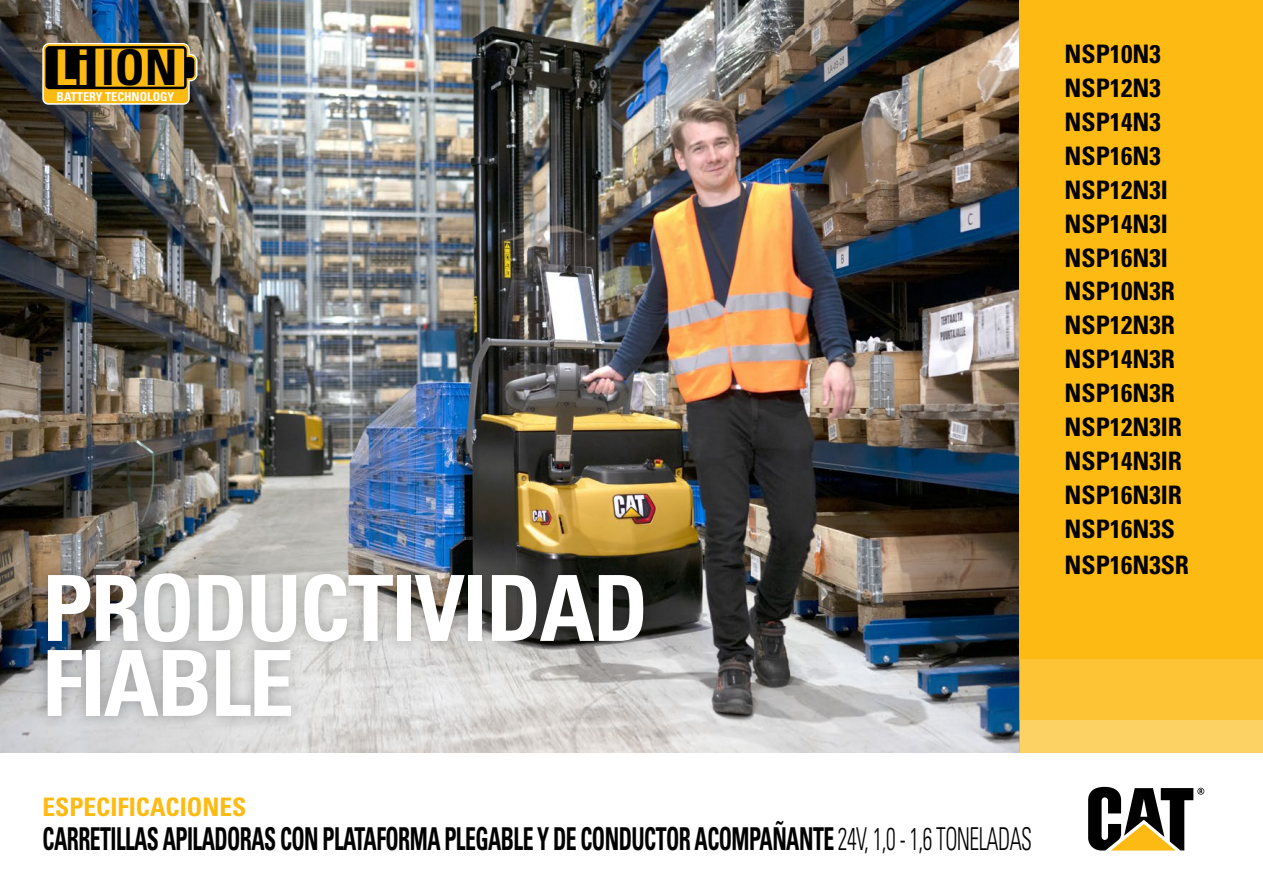
<style>
.page{position:relative;width:1263px;height:893px;background:#fff}
.page>*{position:absolute;margin:0;border:0;box-sizing:border-box;transform-origin:0 0}
.t1{font:91.2px/75px "Univers LTCYR 67 Bold Cond";letter-spacing:-.025em;color:#fff}
.t2{font:700 condensed 49.2px "Univers";color:#000}
.t3{font:31.5px "Univers LTCYR 67 Bold Cond";letter-spacing:-.025em;color:#000;scale:.69 1}
.t4{font:25.5px/34px "Univers LTCYR 67 Bold Cond";color:#000}
.t5{font:25.5px "Univers LTCYR 67 Bold Cond";color:#fdba12}
.t6{font:700 condensed 12.15px "Univers";color:#fff}
.s1{color:#fdba12}
.s2{font-family:"Univers LTCYR 47 Light Cond"}
</style>
<div class="page">
<img style="left:0;top:0;width:1019px;height:753px">
<svg style="left:1088px;top:787px;width:116px;height:63px"></svg>
<div style="left:1019px;top:0;width:244px;height:658px;background:#fdba12"></div>
<div style="left:1019px;top:658px;width:244px;height:62px;background:#fdc436"></div>
<div style="left:1019px;top:720px;width:244px;height:33px;background:#fdd265"></div>
<div style="left:34px;top:559px;width:623px;height:171px;background:#000;opacity:.3"></div>
<svg style="left:42px;top:43px;width:155px;height:62px;background:#ab821c"></svg>
<h2 class="t2" style="left:55px;top:38px;width:125px"><span class="s1">Li</span> ION</h2>
<p class="t6" style="left:57px;top:89px;width:119px">BATTERY TECHNOLOGY</p>
<h1 class="t1" style="left:42px;top:569px;width:608px">PRODUCTIVIDAD<br>FIABLE</h1>
<p class="t5" style="left:43px;top:791px;width:205px">ESPECIFICACIONES</p>
<p class="t3" style="left:43px;top:820px;width:1436px">CARRETILLAS APILADORAS CON PLATAFORMA PLEGABLE Y DE CONDUCTOR ACOMPAÑANTE <span class="s2">24V, 1,0 - 1,6 TONELADAS</span></p>
<p class="t4" style="left:1065px;top:36px;width:126px">NSP10N3<br>NSP12N3<br>NSP14N3<br>NSP16N3<br>NSP12N3I<br>NSP14N3I<br>NSP16N3I<br>NSP10N3R<br>NSP12N3R<br>NSP14N3R<br>NSP16N3R<br>NSP12N3IR<br>NSP14N3IR<br>NSP16N3IR<br>NSP16N3S<br>NSP16N3SR</p>
</div>
